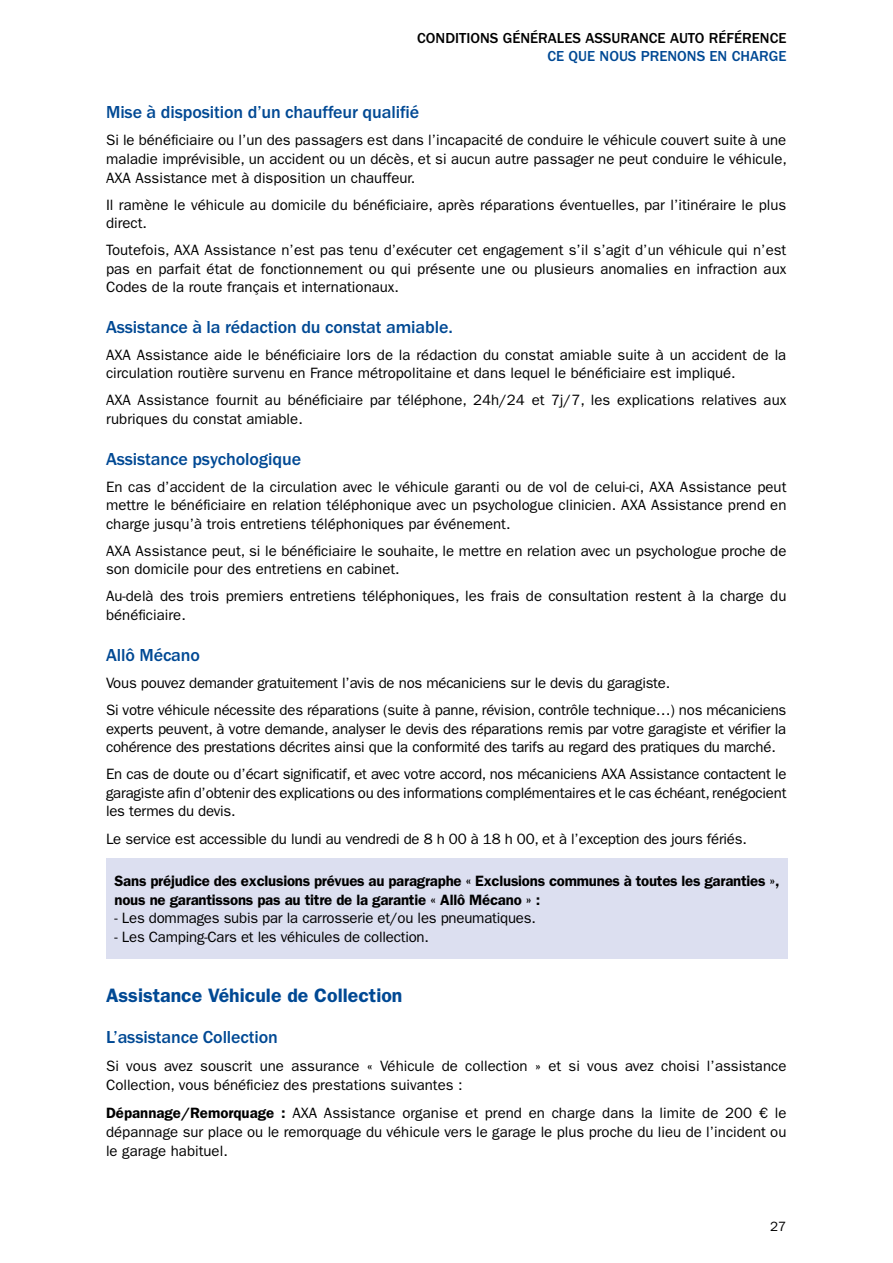
<style>
.page{position:relative;width:893px;height:1263px;background:#fff}
.page>*{position:absolute;margin:0;border:0;box-sizing:border-box;transform-origin:0 0}
.t1{font:600 19.5px "ITC Franklin Gothic Std";color:#004994}
.t2{font:500 18px "ITC Franklin Gothic Std";letter-spacing:-.005em;color:#004994}
.t3{font:15px/18.6px "ITC Franklin Gothic Std";color:#000}
.t4{font:600 15px/18.8px "ITC Franklin Gothic Std";letter-spacing:-.015em;color:#000}
.t5{font:500 15px "ITC Franklin Gothic Std";color:#000}
.t6{font:500 15px "ITC Franklin Gothic Std";color:#004994}
.t7{font:13.5px "ITC Franklin Gothic Std";color:#000}
.s1{font-weight:600}
</style>
<div class="page">
<div style="left:106px;top:858px;width:681px;height:101px;background:#dcdff0"></div>
<p class="t5" style="left:417px;top:29px;width:371px">CONDITIONS GÉNÉRALES ASSURANCE AUTO RÉFÉRENCE</p>
<p class="t6" style="left:547px;top:47px;width:240px">CE QUE NOUS PRENONS EN CHARGE</p>
<p class="t2" style="left:106px;top:102px;width:315px">Mise à disposition d’un chauffeur qualifié</p>
<p class="t3" style="left:106px;top:131px;width:683px;text-align:justify">Si le bénéficiaire ou l’un des passagers est dans l’incapacité de conduire le véhicule couvert suite à une maladie imprévisible, un accident ou un décès, et si aucun autre passager ne peut conduire le véhicule, AXA Assistance met à disposition un chauffeur.</p>
<p class="t3" style="left:106px;top:195px;width:682px">Il ramène le véhicule au domicile du bénéficiaire, après réparations éventuelles, par l’itinéraire le plus direct.</p>
<p class="t3" style="left:106px;top:241px;width:682px;text-align:justify">Toutefois, AXA Assistance n’est pas tenu d’exécuter cet engagement s’il s’agit d’un véhicule qui n’est pas en parfait état de fonctionnement ou qui présente une ou plusieurs anomalies en infraction aux Codes de la route français et internationaux.</p>
<p class="t2" style="left:106px;top:317px;width:348px">Assistance à la rédaction du constat amiable.</p>
<p class="t3" style="left:106px;top:346px;width:682px">AXA Assistance aide le bénéficiaire lors de la rédaction du constat amiable suite à un accident de la circulation routière survenu en France métropolitaine et dans lequel le bénéficiaire est impliqué.</p>
<p class="t3" style="left:106px;top:391px;width:682px">AXA Assistance fournit au bénéficiaire par téléphone, 24h/24 et 7j/7, les explications relatives aux rubriques du constat amiable.</p>
<p class="t2" style="left:106px;top:448px;width:197px">Assistance psychologique</p>
<p class="t3" style="left:106px;top:477px;width:682px;text-align:justify">En cas d’accident de la circulation avec le véhicule garanti ou de vol de celui-ci, AXA Assistance peut mettre le bénéficiaire en relation téléphonique avec un psychologue clinicien. AXA Assistance prend en charge jusqu’à trois entretiens téléphoniques par événement.</p>
<p class="t3" style="left:106px;top:541px;width:682px">AXA Assistance peut, si le bénéficiaire le souhaite, le mettre en relation avec un psychologue proche de son domicile pour des entretiens en cabinet.</p>
<p class="t3" style="left:106px;top:587px;width:682px">Au-delà des trois premiers entretiens téléphoniques, les frais de consultation restent à la charge du bénéficiaire.</p>
<p class="t2" style="left:106px;top:645px;width:96px">Allô Mécano</p>
<p class="t3" style="left:106px;top:670px;width:682px;line-height:27px">Vous pouvez demander gratuitement l’avis de nos mécaniciens sur le devis du garagiste.<br>Si votre véhicule nécessite des réparations (suite à panne, révision, contrôle technique…) nos mécaniciens</p>
<p class="t3" style="left:106px;top:719px;width:682px">experts peuvent, à votre demande, analyser le devis des réparations remis par votre garagiste et vérifier la cohérence des prestations décrites ainsi que la conformité des tarifs au regard des pratiques du marché.</p>
<p class="t3" style="left:106px;top:765px;width:682px;text-align:justify">En cas de doute ou d’écart significatif, et avec votre accord, nos mécaniciens AXA Assistance contactent le garagiste afin d’obtenir des explications ou des informations complémentaires et le cas échéant, renégocient les termes du devis.</p>
<p class="t3" style="left:106px;top:829px;width:642px">Le service est accessible du lundi au vendredi de 8 h 00 à 18 h 00, et à l’exception des jours fériés.</p>
<p class="t4" style="left:115px;top:871px;width:667px">Sans préjudice des exclusions prévues au paragraphe « Exclusions communes à toutes les garanties », nous ne garantissons pas au titre de la garantie « Allô Mécano » :</p>
<p class="t3" style="left:115px;top:909px;width:423px">- Les dommages subis par la carrosserie et/ou les pneumatiques.</p>
<p class="t3" style="left:115px;top:928px;width:316px">- Les Camping-Cars et les véhicules de collection.</p>
<h1 class="t1" style="left:106px;top:984px;width:298px">Assistance Véhicule de Collection</h1>
<p class="t2" style="left:106px;top:1027px;width:173px">L’assistance Collection</p>
<p class="t3" style="left:106px;top:1056px;width:682px;line-height:19.4px">Si vous avez souscrit une assurance « Véhicule de collection » et si vous avez choisi l’assistance<br>Collection, vous bénéficiez des prestations suivantes :</p>
<p class="t3" style="left:106px;top:1103px;width:682px;line-height:19.4px;text-align:justify"><span class="s1">Dépannage/Remorquage :</span> AXA Assistance organise et prend en charge dans la limite de 200 € le dépannage sur place ou le remorquage du véhicule vers le garage le plus proche du lieu de l’incident ou le garage habituel.</p>
<p class="t7" style="left:770px;top:1218px;width:18px">27</p>
</div>
